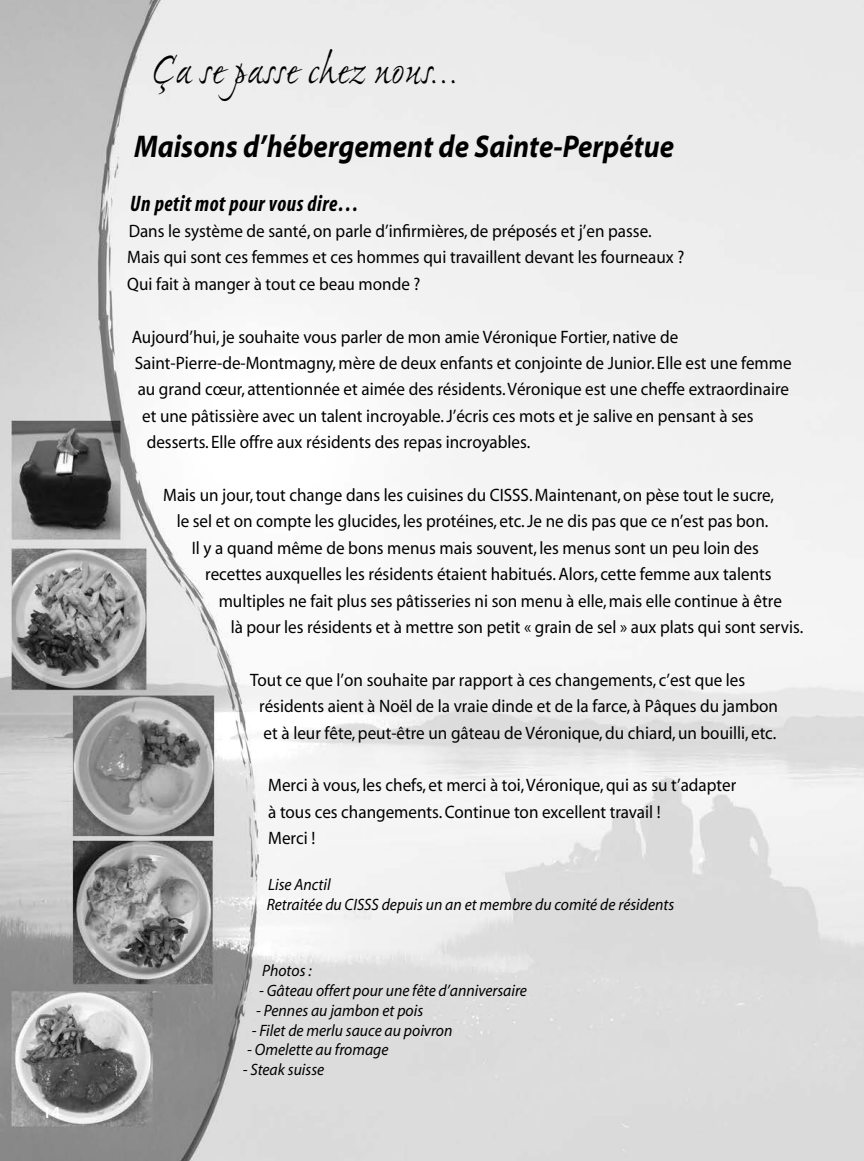
<style>
.page{position:relative;width:864px;height:1161px;background:#fff}
.page>*{position:absolute;margin:0;border:0;box-sizing:border-box;transform-origin:0 0}
.t1{font:45px "Ex Ponto";color:#000}
.t2{font:31.5px "Myriad MM It 700 700";color:#000;scale:.85 1}
.t3{font:22.5px "Myriad MM It 700 300";letter-spacing:.025em;color:#000;scale:.95 1}
.t4{font:18px/26.4px "Myriad MM 400 600";color:#000;scale:.95 1}
.t5{font:16.5px/19.8px "Myriad MM It 400 600";color:#000;scale:.95 1}
.t6{font:16.5px "Myriad MM 565 600";color:#fff}
</style>
<div class="page">
<img style="left:0;top:0;width:864px;height:1161px">
<p class="t6" style="left:43px;top:1105px;width:19px">14</p>
<h1 class="t1" style="left:151px;top:47px;width:309px">Ça se passe chez nous...</h1>
<h2 class="t2" style="left:134px;top:131px;width:637px">Maisons d’hébergement de Sainte-Perpétue</h2>
<p class="t3" style="left:130px;top:192px;width:243px">Un petit mot pour vous dire…</p>
<p class="t4" style="left:127px;top:219px;width:588px">Dans le système de santé, on parle d’infirmières, de préposés et j’en passe.<br>Mais qui sont ces femmes et ces hommes qui travaillent devant les fourneaux ?<br>Qui fait à manger à tout ce beau monde ?</p>
<p class="t4" style="left:132px;top:324px;width:577px">Aujourd’hui, je souhaite vous parler de mon amie Véronique Fortier, native de</p>
<p class="t4" style="left:135px;top:351px;width:693px">Saint-Pierre-de-Montmagny, mère de deux enfants et conjointe de Junior. Elle est une femme</p>
<p class="t4" style="left:138px;top:377px;width:687px">au grand cœur, attentionnée et aimée des résidents. Véronique est une cheffe extraordinaire</p>
<p class="t4" style="left:142px;top:403px;width:645px">et une pâtissière avec un talent incroyable. J’écris ces mots et je salive en pensant à ses</p>
<p class="t4" style="left:147px;top:430px;width:405px">desserts. Elle offre aux résidents des repas incroyables.</p>
<p class="t4" style="left:163px;top:483px;width:645px">Mais un jour, tout change dans les cuisines du CISSS. Maintenant, on pèse tout le sucre,</p>
<p class="t4" style="left:177px;top:509px;width:624px">le sel et on compte les glucides, les protéines, etc. Je ne dis pas que ce n’est pas bon.</p>
<p class="t4" style="left:192px;top:535px;width:599px">Il y a quand même de bons menus mais souvent, les menus sont un peu loin des</p>
<p class="t4" style="left:205px;top:562px;width:598px">recettes auxquelles les résidents étaient habitués. Alors, cette femme aux talents</p>
<p class="t4" style="left:219px;top:588px;width:594px">multiples ne fait plus ses pâtisseries ni son menu à elle, mais elle continue à être</p>
<p class="t4" style="left:231px;top:615px;width:604px">là pour les résidents et à mettre son petit « grain de sel » aux plats qui sont servis.</p>
<p class="t4" style="left:259px;top:668px;width:548px;text-indent:-9px">Tout ce que l’on souhaite par rapport à ces changements, c’est que les résidents aient à Noël de la vraie dinde et de la farce, à Pâques du jambon et à leur fête, peut-être un gâteau de Véronique, du chiard, un bouilli, etc.</p>
<p class="t4" style="left:268px;top:773px;width:494px">Merci à vous, les chefs, et merci à toi, Véronique, qui as su t’adapter à tous ces changements. Continue ton excellent travail !<br>Merci !</p>
<p class="t5" style="left:267px;top:876px;width:431px">Lise Anctil<br>Retraitée du CISSS depuis un an et membre du comité de résidents</p>
<p class="t5" style="left:262px;top:962px;width:54px">Photos :</p>
<p class="t5" style="left:259px;top:981px;width:283px">- Gâteau offert pour une fête d’anniversaire</p>
<p class="t5" style="left:256px;top:1001px;width:177px">- Pennes au jambon et pois</p>
<p class="t5" style="left:252px;top:1021px;width:213px">- Filet de merlu sauce au poivron</p>
<p class="t5" style="left:247px;top:1041px;width:150px">- Omelette au fromage</p>
<p class="t5" style="left:243px;top:1061px;width:87px">- Steak suisse</p>
</div>
